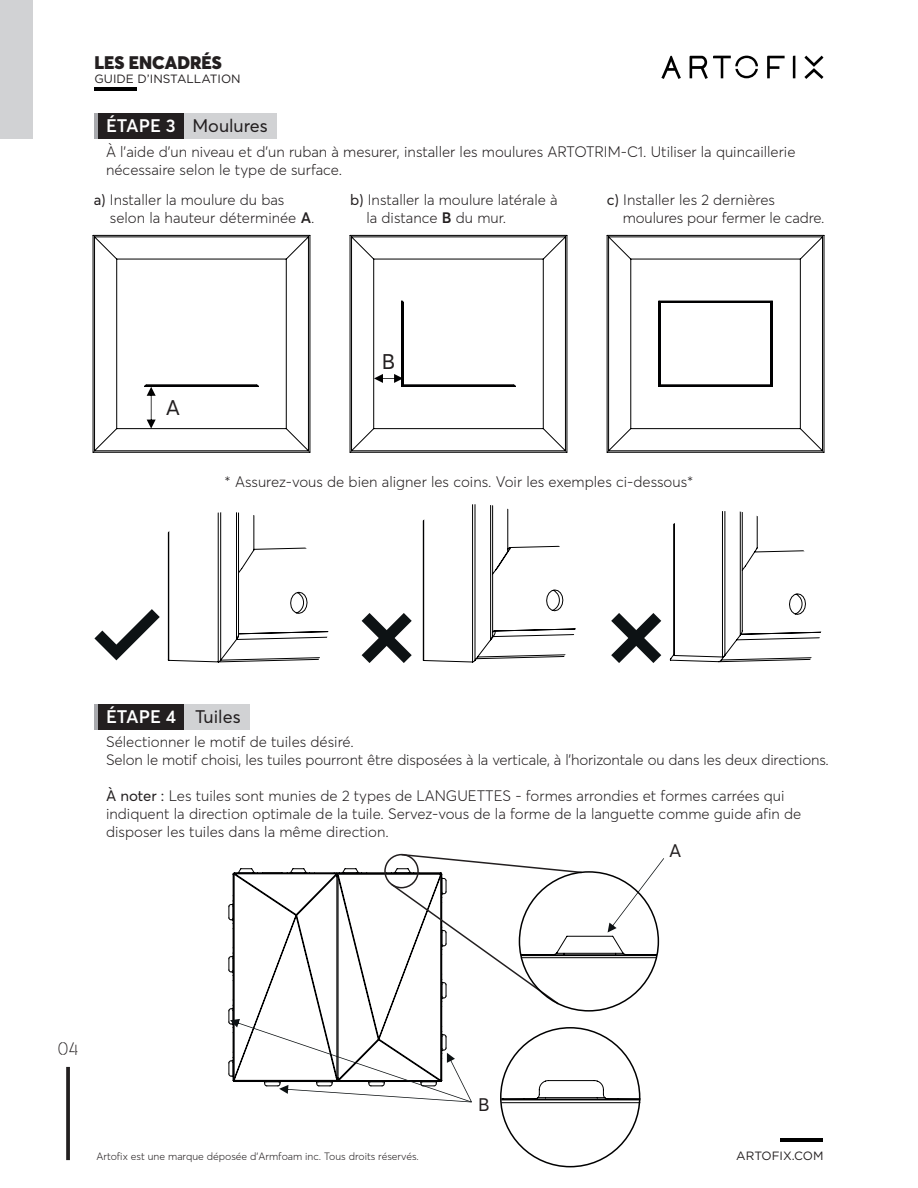
<style>
.page{position:relative;width:918px;height:1188px;background:#fff}
.page>*{position:absolute;margin:0;border:0;box-sizing:border-box;transform-origin:0 0}
.t1{font:21px "Averta";color:#231f20}
.t2{font:18px "Averta";color:#231f20}
.t3{font:600 18px "Averta";color:#fff}
.t4{font:900 18px "Averta";color:#231f20}
.t5{font:18px "Towards";color:#231f20}
.t6{font:300 15px/18px "Averta";color:#231f20}
.t7{font:12px "Gotham";color:#231f20}
.t8{font:300 10.5px "Averta";color:#231f20}
.s1{font-weight:600;color:#fff}
.s2{font-weight:400}
.s3{font-weight:600}
.s4{font-weight:400;color:#231f20}
</style>
<div class="page">
<div style="left:94px;top:113px;width:183px;height:25px;background:#d1d2d4"></div>
<div style="left:94px;top:113px;width:90px;height:25px;background:#231f20"></div>
<hr style="left:94px;top:113px;width:4px;height:25px;background:#a8a9ad">
<div style="left:94px;top:704px;width:156px;height:26px;background:#d1d2d4"></div>
<div style="left:94px;top:704px;width:90px;height:26px;background:#231f20"></div>
<hr style="left:94px;top:704px;width:4px;height:26px;background:#a8a9ad">
<hr style="left:94px;top:87px;width:43px;height:4px;background:#000">
<svg style="left:92px;top:235px;width:219px;height:218px"></svg>
<svg style="left:349px;top:235px;width:219px;height:218px"></svg>
<svg style="left:607px;top:235px;width:218px;height:218px"></svg>
<svg style="left:658px;top:300px;width:115px;height:87px"></svg>
<svg style="left:167px;top:512px;width:162px;height:151px"></svg>
<svg style="left:94px;top:609px;width:66px;height:51px"></svg>
<svg style="left:362px;top:613px;width:50px;height:50px"></svg>
<svg style="left:611px;top:613px;width:50px;height:50px"></svg>
<svg style="left:144px;top:384px;width:115px;height:45px"></svg>
<svg style="left:374px;top:300px;width:142px;height:87px"></svg>
<svg style="left:423px;top:504px;width:153px;height:159px"></svg>
<svg style="left:670px;top:511px;width:152px;height:151px"></svg>
<svg style="left:66px;top:1067px;width:4px;height:93px"></svg>
<hr style="left:780px;top:1138px;width:42px;height:4px;background:#000">
<div style="left:0;top:0;width:33px;height:138px;background:#d1d2d4"></div>
<svg style="left:228px;top:872px;width:215px;height:205px"></svg>
<div style="left:384px;top:854px;width:35px;height:34px;border:2px solid #231f20;border-radius:50%"></div>
<svg style="left:230px;top:1019px;width:242px;height:83px"></svg>
<svg style="left:389px;top:853px;width:275px;height:152px"></svg>
<svg style="left:501px;top:1080px;width:139px;height:85px"></svg>
<svg style="left:767px;top:56px;width:18px;height:22px"></svg>
<svg style="left:793px;top:56px;width:2px;height:22px"></svg>
<svg style="left:661px;top:56px;width:20px;height:23px"></svg>
<svg style="left:690px;top:56px;width:68px;height:23px"></svg>
<svg style="left:804px;top:56px;width:19px;height:23px"></svg>
<p class="t4" style="left:94px;top:51px;width:129px">LES ENCADRÉS</p>
<p class="t7" style="left:94px;top:71px;width:148px">GUIDE D’INSTALLATION</p>
<p class="t2" style="left:106px;top:115px;width:163px"><span class="s1">ÉTAPE 3</span> Moulures</p>
<p class="t6" style="left:106px;top:143px;width:691px">À l’aide d’un niveau et d’un ruban à mesurer, installer les moulures ARTOTRIM-C1. Utiliser la quincaillerie nécessaire selon le type de surface.</p>
<p class="t6" style="left:110px;top:190px;width:206px;text-indent:-16px"><span class="s2">a)</span> Installer la moulure du bas selon la hauteur déterminée <span class="s3">A</span>.</p>
<p class="t6" style="left:366px;top:190px;width:193px;text-indent:-16px"><span class="s2">b)</span> Installer la moulure latérale à la distance <span class="s3">B</span> du mur.</p>
<p class="t6" style="left:623px;top:190px;width:203px;text-indent:-16px"><span class="s2">c)</span> Installer les 2 dernières moulures pour fermer le cadre.</p>
<h1 class="t1" style="left:166px;top:395px;width:16px">A</h1>
<h1 class="t1" style="left:382px;top:349px;width:15px">B</h1>
<p class="t6" style="left:225px;top:473px;width:470px">* Assurez-vous de bien aligner les coins. Voir les exemples ci-dessous*</p>
<p class="t3" style="left:106px;top:705px;width:136px">ÉTAPE 4 <span class="s4">Tuiles</span></p>
<p class="t6" style="left:106px;top:733px;width:724px">Sélectionner le motif de tuiles désiré.<br>Selon le motif choisi, les tuiles pourront être disposées à la verticale, à l’horizontale ou dans les deux directions.</p>
<p class="t6" style="left:106px;top:787px;width:697px"><span class="s2">À noter :</span> Les tuiles sont munies de 2 types de LANGUETTES - formes arrondies et formes carrées qui indiquent la direction optimale de la tuile. Servez-vous de la forme de la languette comme guide afin de disposer les tuiles dans la même direction.</p>
<p class="t2" style="left:669px;top:839px;width:14px">A</p>
<p class="t5" style="left:57px;top:1038px;width:23px">04</p>
<p class="t8" style="left:97px;top:1150px;width:324px">Artofix est une marque déposée d’Armfoam inc. Tous droits réservés.</p>
<p class="t2" style="left:478px;top:1094px;width:13px">B</p>
<p class="t7" style="left:736px;top:1148px;width:89px">ARTOFIX.COM</p>
</div>
